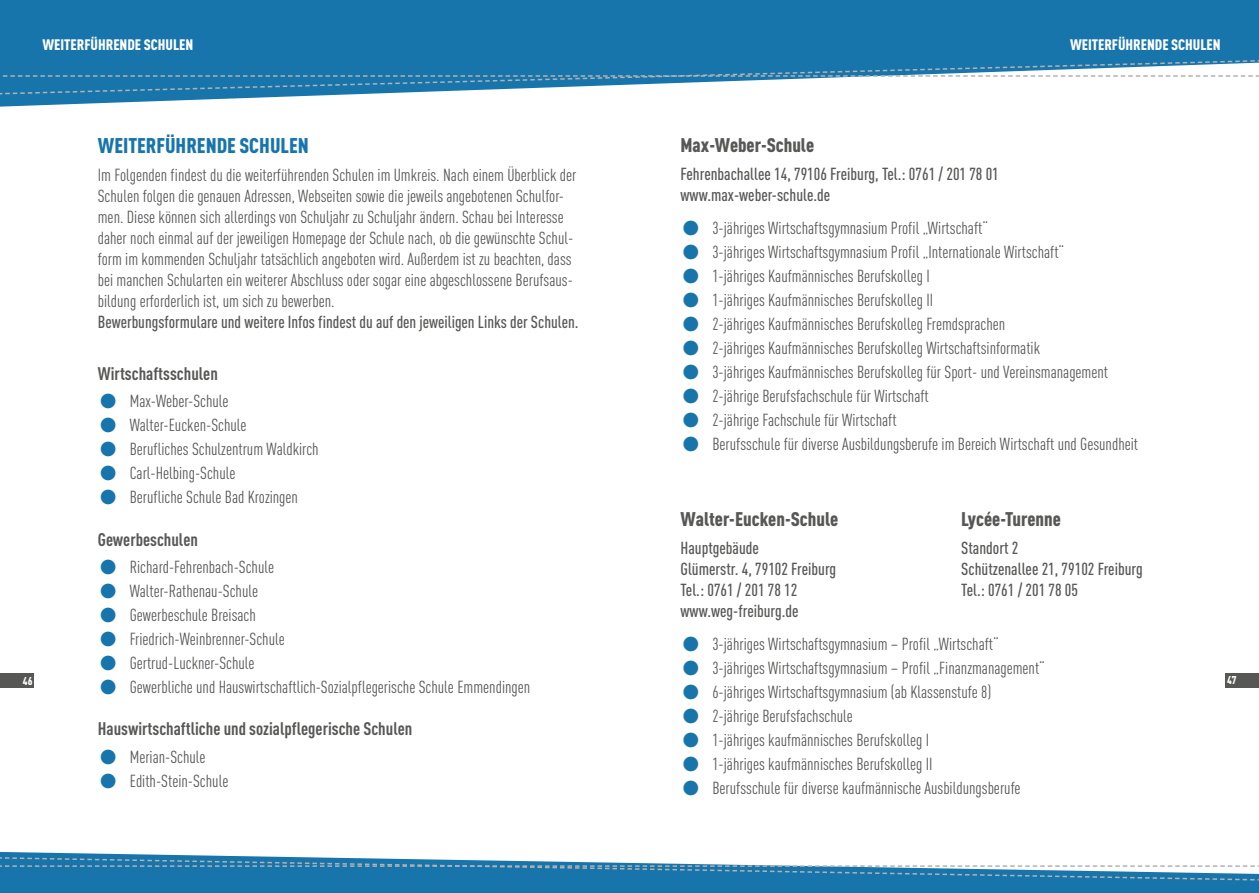
<style>
.page{position:relative;width:1259px;height:893px;background:#fff}
.page>*{position:absolute;margin:0;border:0;box-sizing:border-box;transform-origin:0 0}
.t1{font:900 21px "DIN Cond";color:#1775ac}
.t2{font:900 19.5px "DIN Cond";color:#575756}
.t3{font:700 18px "DIN Cond";color:#575756}
.t4{font:17.25px/21px "DIN Cond";color:#575756}
.t5{font:500 17.25px/21px "DIN Cond";color:#575756}
.t6{font:900 15px "DIN Cond";color:#fff}
.t7{font:900 11.25px "DIN Cond";color:#fff}
.s1{font-size:45px;color:#1775ac}
</style>
<div class="page">
<svg style="left:0;top:0;width:1259px;height:107px;fill:#1775ac"></svg>
<svg style="left:0;top:851px;width:1259px;height:42px;fill:#1775ac"></svg>
<svg style="left:0;top:855px;width:1259px;height:29px"></svg>
<svg style="left:0;top:56px;width:1259px;height:41px"></svg>
<div style="left:0;top:673px;width:34px;height:15px;background:#575756"></div>
<div style="left:1225px;top:673px;width:34px;height:15px;background:#575756"></div>
<p class="t6" style="left:43px;top:35px;width:152px">WEITERFÜHRENDE SCHULEN</p>
<p class="t6" style="left:1070px;top:35px;width:152px">WEITERFÜHRENDE SCHULEN</p>
<p class="t1" style="left:98px;top:133px;width:212px">WEITERFÜHRENDE SCHULEN</p>
<p class="t4" style="left:98px;top:164px;width:480px">Im Folgenden findest du die weiterführenden Schulen im Umkreis. Nach einem Überblick der Schulen folgen die genauen Adressen, Webseiten sowie die jeweils angebotenen Schulfor&shy;men. Diese können sich allerdings von Schuljahr zu Schuljahr ändern. Schau bei Interesse daher noch einmal auf der jeweiligen Homepage der Schule nach, ob die gewünschte Schul&shy;form im kommenden Schuljahr tatsächlich angeboten wird. Außerdem ist zu beachten, dass bei manchen Schularten ein weiterer Abschluss oder sogar eine abgeschlossene Berufsaus&shy;bildung erforderlich ist, um sich zu bewerben.</p>
<p class="t5" style="left:98px;top:311px;width:482px">Bewerbungsformulare und weitere Infos findest du auf den jeweiligen Links der Schulen.</p>
<p class="t3" style="left:98px;top:363px;width:122px">Wirtschaftsschulen</p>
<p class="t4" style="left:98px;top:391px;width:132px"><span class="s1">•</span> Max-Weber-Schule</p>
<p class="t4" style="left:98px;top:415px;width:150px"><span class="s1">•</span> Walter-Eucken-Schule</p>
<p class="t4" style="left:98px;top:439px;width:222px"><span class="s1">•</span> Berufliches Schulzentrum Waldkirch</p>
<p class="t4" style="left:98px;top:462px;width:139px"><span class="s1">•</span> Carl-Helbing-Schule</p>
<p class="t4" style="left:98px;top:486px;width:202px"><span class="s1">•</span> Berufliche Schule Bad Krozingen</p>
<p class="t3" style="left:98px;top:528px;width:102px">Gewerbeschulen</p>
<p class="t4" style="left:98px;top:556px;width:178px"><span class="s1">•</span> Richard-Fehrenbach-Schule</p>
<p class="t4" style="left:98px;top:580px;width:162px"><span class="s1">•</span> Walter-Rathenau-Schule</p>
<p class="t4" style="left:98px;top:604px;width:160px"><span class="s1">•</span> Gewerbeschule Breisach</p>
<p class="t4" style="left:98px;top:628px;width:188px"><span class="s1">•</span> Friedrich-Weinbrenner-Schule</p>
<p class="t4" style="left:98px;top:652px;width:158px"><span class="s1">•</span> Gertrud-Luckner-Schule</p>
<p class="t4" style="left:98px;top:676px;width:434px"><span class="s1">•</span> Gewerbliche und Hauswirtschaftlich-Sozialpflegerische Schule Emmendingen</p>
<p class="t3" style="left:98px;top:718px;width:316px">Hauswirtschaftliche und sozialpflegerische Schulen</p>
<p class="t4" style="left:98px;top:746px;width:109px"><span class="s1">•</span> Merian-Schule</p>
<p class="t4" style="left:98px;top:770px;width:132px"><span class="s1">•</span> Edith-Stein-Schule</p>
<p class="t2" style="left:680px;top:133px;width:135px">Max-Weber-Schule</p>
<p class="t5" style="left:680px;top:163px;width:320px">Fehrenbachallee 14, 79106 Freiburg, Tel.: 0761 / 201 78 01 www.max-weber-schule.de</p>
<p class="t4" style="left:680px;top:218px;width:309px"><span class="s1">•</span> 3-jähriges Wirtschaftsgymnasium Profil „Wirtschaft“</p>
<p class="t4" style="left:680px;top:242px;width:385px"><span class="s1">•</span> 3-jähriges Wirtschaftsgymnasium Profil „Internationale Wirtschaft“</p>
<p class="t4" style="left:680px;top:266px;width:251px"><span class="s1">•</span> 1-jähriges Kaufmännisches Berufskolleg I</p>
<p class="t4" style="left:680px;top:289px;width:254px"><span class="s1">•</span> 1-jähriges Kaufmännisches Berufskolleg II</p>
<p class="t4" style="left:680px;top:313px;width:326px"><span class="s1">•</span> 2-jähriges Kaufmännisches Berufskolleg Fremdsprachen</p>
<p class="t4" style="left:680px;top:337px;width:361px"><span class="s1">•</span> 2-jähriges Kaufmännisches Berufskolleg Wirtschaftsinformatik</p>
<p class="t4" style="left:680px;top:361px;width:429px"><span class="s1">•</span> 3-jähriges Kaufmännisches Berufskolleg für Sport- und Vereinsmanagement</p>
<p class="t4" style="left:680px;top:385px;width:250px"><span class="s1">•</span> 2-jährige Berufsfachschule für Wirtschaft</p>
<p class="t4" style="left:680px;top:409px;width:217px"><span class="s1">•</span> 2-jährige Fachschule für Wirtschaft</p>
<p class="t4" style="left:680px;top:433px;width:459px"><span class="s1">•</span> Berufsschule für diverse Ausbildungsberufe im Bereich Wirtschaft und Gesundheit</p>
<p class="t2" style="left:961px;top:507px;width:101px">Lycée-Turenne</p>
<p class="t5" style="left:961px;top:537px;width:183px">Standort 2<br>Schützenallee 21, 79102 Freiburg<br>Tel.: 0761 / 201 78 05</p>
<p class="t2" style="left:680px;top:507px;width:159px">Walter-Eucken-Schule</p>
<p class="t5" style="left:680px;top:537px;width:157px">Hauptgebäude<br>Glümerstr. 4, 79102 Freiburg<br>Tel.: 0761 / 201 78 12 www.weg-freiburg.de</p>
<p class="t4" style="left:680px;top:634px;width:320px"><span class="s1">•</span> 3-jähriges Wirtschaftsgymnasium – Profil „Wirtschaft“</p>
<p class="t4" style="left:680px;top:658px;width:366px"><span class="s1">•</span> 3-jähriges Wirtschaftsgymnasium – Profil „Finanzmanagement“</p>
<p class="t4" style="left:680px;top:682px;width:312px"><span class="s1">•</span> 6-jähriges Wirtschaftsgymnasium (ab Klassenstufe 8)</p>
<p class="t4" style="left:680px;top:706px;width:174px"><span class="s1">•</span> 2-jährige Berufsfachschule</p>
<p class="t4" style="left:680px;top:730px;width:250px"><span class="s1">•</span> 1-jähriges kaufmännisches Berufskolleg I</p>
<p class="t4" style="left:680px;top:753px;width:253px"><span class="s1">•</span> 1-jähriges kaufmännisches Berufskolleg II</p>
<p class="t4" style="left:680px;top:777px;width:342px"><span class="s1">•</span> Berufsschule für diverse kaufmännische Ausbildungsberufe</p>
<p class="t7" style="left:23px;top:673px;width:11px">46</p>
<p class="t7" style="left:1227px;top:673px;width:11px">47</p>
</div>
